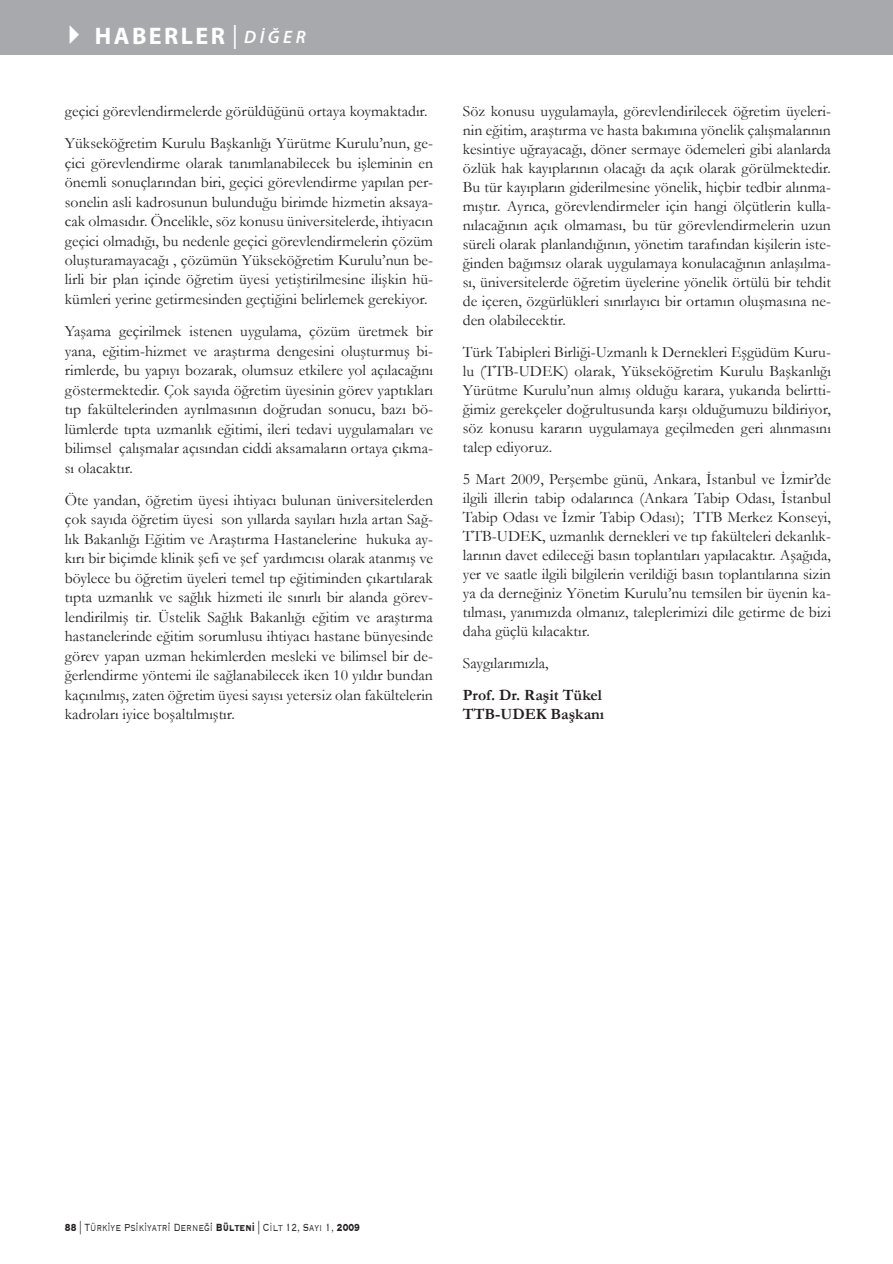
<style>
.page{position:relative;width:893px;height:1264px;background:#fff}
.page>*{position:absolute;margin:0;border:0;box-sizing:border-box;transform-origin:0 0}
.t1{font:700 24px "Myriad Pro";letter-spacing:.1em;color:#fff}
.t2{font:15.75px/19.5px "Garamond";color:#231f20;text-align:justify}
.t3{font:700 15.75px/19px "Garamond";color:#231f20}
.t4{font:300 13.5px "Copperplate";color:#231f20;scale:.7 1}
.s1{font-weight:400}
.s2{font-weight:600;font-style:italic;font-size:18px}
.s3{font-weight:700}
</style>
<div class="page">
<div style="left:0;top:0;width:892px;height:54px;background:#a8a9ad"></div>
<h1 class="t1" style="left:58px;top:21px;width:249px">✔ HABERLER <span class="s1">|</span> <span class="s2">DİĞER</span></h1>
<p class="t2" style="left:65px;top:94px;width:369px;line-height:32.2px">geçici görevlendirmelerde görüldüğünü ortaya koymaktadır.<br>Yükseköğretim Kurulu Başkanlığı Yürütme Kurulu’nun, ge-</p>
<p class="t2" style="left:65px;top:152px;width:369px">çici görevlendirme olarak tanımlanabilecek bu işleminin en önemli sonuçlarından biri, geçici görevlendirme yapılan per&shy;sonelin asli kadrosunun bulunduğu birimde hizmetin aksaya&shy;cak olmasıdır. Öncelikle, söz konusu üniversitelerde, ihtiyacın geçici olmadığı, bu nedenle geçici görevlendirmelerin çözüm oluşturamayacağı , çözümün Yükseköğretim Kurulu’nun be&shy;lirli bir plan içinde öğretim üyesi yetiştirilmesine ilişkin hü&shy;kümleri yerine getirmesinden geçtiğini belirlemek gerekiyor.</p>
<p class="t2" style="left:65px;top:321px;width:369px">Yaşama geçirilmek istenen uygulama, çözüm üretmek bir yana, eğitim-hizmet ve araştırma dengesini oluşturmuş bi&shy;rimlerde, bu yapıyı bozarak, olumsuz etkilere yol açılacağını göstermektedir. Çok sayıda öğretim üyesinin görev yaptıkları tıp fakültelerinden ayrılmasının doğrudan sonucu, bazı bö&shy;lümlerde tıpta uzmanlık eğitimi, ileri tedavi uygulamaları ve bilimsel çalışmalar açısından ciddi aksamaların ortaya çıkma&shy;sı olacaktır.</p>
<p class="t2" style="left:65px;top:489px;width:369px">Öte yandan, öğretim üyesi ihtiyacı bulunan üniversitelerden çok sayıda öğretim üyesi son yıllarda sayıları hızla artan Sağ&shy;lık Bakanlığı Eğitim ve Araştırma Hastanelerine hukuka ay&shy;kırı bir biçimde klinik şefi ve şef yardımcısı olarak atanmış ve böylece bu öğretim üyeleri temel tıp eğitiminden çıkartılarak tıpta uzmanlık ve sağlık hizmeti ile sınırlı bir alanda görev&shy;lendirilmiş tir. Üstelik Sağlık Bakanlığı eğitim ve araştırma hastanelerinde eğitim sorumlusu ihtiyacı hastane bünyesinde görev yapan uzman hekimlerden mesleki ve bilimsel bir de&shy;ğerlendirme yöntemi ile sağlanabilecek iken 10 yıldır bundan kaçınılmış, zaten öğretim üyesi sayısı yetersiz olan fakültelerin kadroları iyice boşaltılmıştır.</p>
<p class="t2" style="left:462px;top:101px;width:369px;line-height:19px">Söz konusu uygulamayla, görevlendirilecek öğretim üyeleri&shy;nin eğitim, araştırma ve hasta bakımına yönelik çalışmalarının kesintiye uğrayacağı, döner sermaye ödemeleri gibi alanlarda özlük hak kayıplarının olacağı da açık olarak görülmektedir.<br>Bu tür kayıpların giderilmesine yönelik, hiçbir tedbir alınma&shy;mıştır. Ayrıca, görevlendirmeler için hangi ölçütlerin kulla&shy;nılacağının açık olmaması, bu tür görevlendirmelerin uzun süreli olarak planlandığının, yönetim tarafından kişilerin iste&shy;ğinden bağımsız olarak uygulamaya konulacağının anlaşılma&shy;sı, üniversitelerde öğretim üyelerine yönelik örtülü bir tehdit de içeren, özgürlükleri sınırlayıcı bir ortamın oluşmasına ne&shy;den olabilecektir.</p>
<p class="t2" style="left:462px;top:342px;width:369px;line-height:19px">Türk Tabipleri Birliği-Uzmanlı k Dernekleri Eşgüdüm Kuru&shy;lu (TTB-UDEK) olarak, Yükseköğretim Kurulu Başkanlığı Yürütme Kurulu’nun almış olduğu karara, yukarıda belirtti&shy;ğimiz gerekçeler doğrultusunda karşı olduğumuzu bildiriyor, söz konusu kararın uygulamaya geçilmeden geri alınmasını talep ediyoruz.</p>
<p class="t2" style="left:462px;top:469px;width:369px;line-height:19px">5 Mart 2009, Perşembe günü, Ankara, İstanbul ve İzmir’de ilgili illerin tabip odalarınca (Ankara Tabip Odası, İstanbul Tabip Odası ve İzmir Tabip Odası); TTB Merkez Konseyi, TTB-UDEK, uzmanlık dernekleri ve tıp fakülteleri dekanlık&shy;larının davet edileceği basın toplantıları yapılacaktır. Aşağıda, yer ve saatle ilgili bilgilerin verildiği basın toplantılarına sizin ya da derneğiniz Yönetim Kurulu’nu temsilen bir üyenin ka&shy;tılması, yanımızda olmanız, taleplerimizi dile getirme de bizi daha güçlü kılacaktır.</p>
<p class="t2" style="left:462px;top:653px;width:87px">Saygılarımızla,</p>
<p class="t3" style="left:462px;top:685px;width:143px">Prof. Dr. Raşit Tükel<br>TTB-UDEK Başkanı</p>
<p class="t4" style="left:65px;top:1218px;width:423px"><span class="s3">88</span> | Türki̇ye Psi̇ki̇yatri̇ Derneği̇ <span class="s3">Bülteni</span> | Cilt 12, Sayı 1, <span class="s3">2009</span></p>
</div>
